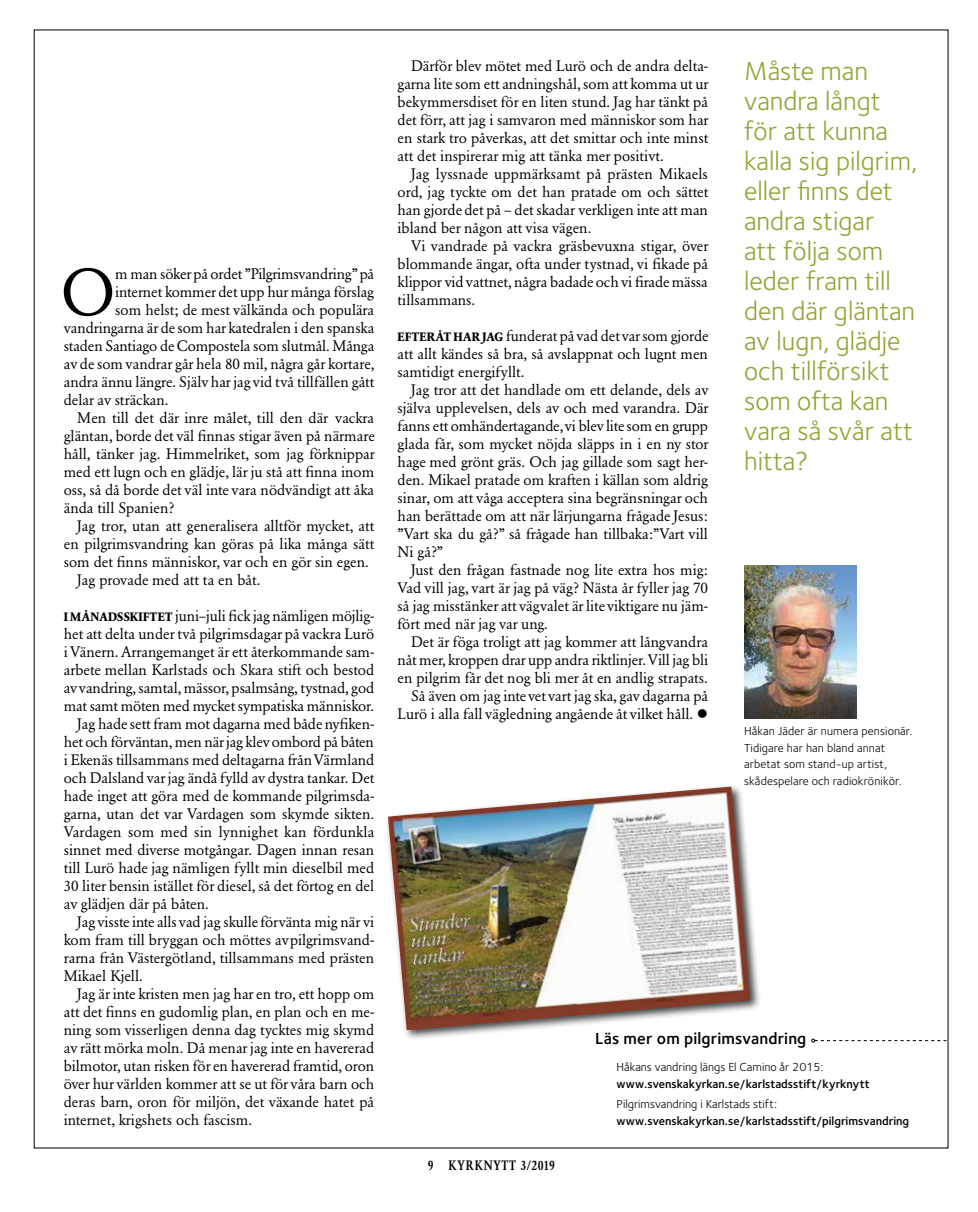
<style>
.page{position:relative;width:978px;height:1212px;background:#fff}
.page>*{position:absolute;margin:0;border:0;box-sizing:border-box;transform-origin:0 0}
.t1{font:65.55px "Garamond Berth BQ";color:#000}
.t2{font:27px/30px "Foundry Sterling";color:#96a134}
.t3{font:600 16.5px "Foundry Sterling";letter-spacing:.01em;color:#000}
.t4{font:15px/18px "Garamond Berth BQ";color:#000;text-align:justify}
.t5{font:500 condensed 13.5px "Garamond Berth BQ";letter-spacing:.05em;color:#000}
.t6{font:12px/16.5px "Foundry Sterling";letter-spacing:.01em;color:#000}
.t7{font:600 12px "Foundry Sterling";color:#000}
.s1{font-weight:700;font-size:12px}
</style>
<div class="page">
<div style="left:385px;top:783px;width:376px;height:258px;background:#000;opacity:.75"></div>
<img style="left:388px;top:801px;width:191px;height:229px">
<img style="left:559px;top:786px;width:191px;height:229px">
<svg style="left:811px;top:1039px;width:135px;height:3px"></svg>
<img style="left:744px;top:566px;width:112px;height:152px">
<h1 class="t1" style="left:61px;top:254px;width:56px">O</h1>
<p class="t4" style="left:115px;top:265px;width:260px">m man söker på ordet ”Pilgrimsvandring” på</p>
<p class="t4" style="left:115px;top:283px;width:260px">internet kommer det upp hur många förslag</p>
<p class="t4" style="left:115px;top:301px;width:260px">som helst; de mest välkända och populära</p>
<p class="t4" style="left:64px;top:319px;width:312px">vandringarna är de som har katedralen i den spanska</p>
<p class="t4" style="left:64px;top:337px;width:312px">staden Santiago de Compostela som slutmål. Många</p>
<p class="t4" style="left:64px;top:355px;width:312px">av de som vandrar går hela 80 mil, några går kortare,</p>
<p class="t4" style="left:64px;top:373px;width:312px">andra ännu längre. Själv har jag vid två tillfällen gått</p>
<p class="t4" style="left:64px;top:391px;width:106px">delar av sträckan.</p>
<p class="t4" style="left:77px;top:409px;width:298px">Men till det där inre målet, till den där vackra</p>
<p class="t4" style="left:64px;top:427px;width:313px">gläntan, borde det väl finnas stigar även på närmare</p>
<p class="t4" style="left:64px;top:445px;width:312px">håll, tänker jag. Himmelriket, som jag förknippar</p>
<p class="t4" style="left:64px;top:463px;width:312px">med ett lugn och en glädje, lär ju stå att finna inom</p>
<p class="t4" style="left:64px;top:481px;width:312px">oss, så då borde det väl inte vara nödvändigt att åka</p>
<p class="t4" style="left:64px;top:499px;width:112px">ända till Spanien?</p>
<p class="t4" style="left:77px;top:517px;width:299px">Jag tror, utan att generalisera alltför mycket, att</p>
<p class="t4" style="left:64px;top:535px;width:312px">en pilgrimsvandring kan göras på lika många sätt</p>
<p class="t4" style="left:64px;top:553px;width:307px">som det finns människor, var och en gör sin egen.</p>
<p class="t4" style="left:77px;top:571px;width:185px">Jag provade med att ta en båt.</p>
<p class="t4" style="left:64px;top:607px;width:312px"><span class="s1">I MÅNADSSKIFTET</span> juni–juli fick jag nämligen möjlig-</p>
<p class="t4" style="left:64px;top:625px;width:312px">het att delta under två pilgrimsdagar på vackra Lurö</p>
<p class="t4" style="left:64px;top:643px;width:312px">i Vänern. Arrangemanget är ett återkommande sam-</p>
<p class="t4" style="left:64px;top:661px;width:312px">arbete mellan Karlstads och Skara stift och bestod</p>
<p class="t4" style="left:64px;top:679px;width:312px">av vandring, samtal, mässor, psalmsång, tystnad, god</p>
<p class="t4" style="left:64px;top:697px;width:312px">mat samt möten med mycket sympatiska människor.</p>
<p class="t4" style="left:77px;top:715px;width:298px">Jag hade sett fram mot dagarna med både nyfiken-</p>
<p class="t4" style="left:64px;top:733px;width:312px">het och förväntan, men när jag klev ombord på båten</p>
<p class="t4" style="left:64px;top:751px;width:312px">i Ekenäs tillsammans med deltagarna från Värmland</p>
<p class="t4" style="left:64px;top:769px;width:312px">och Dalsland var jag ändå fylld av dystra tankar. Det</p>
<p class="t4" style="left:64px;top:787px;width:312px">hade inget att göra med de kommande pilgrimsda-</p>
<p class="t4" style="left:64px;top:805px;width:312px">garna, utan det var Vardagen som skymde sikten.</p>
<p class="t4" style="left:64px;top:823px;width:312px">Vardagen som med sin lynnighet kan fördunkla</p>
<p class="t4" style="left:64px;top:841px;width:312px">sinnet med diverse motgångar. Dagen innan resan</p>
<p class="t4" style="left:64px;top:859px;width:312px">till Lurö hade jag nämligen fyllt min dieselbil med</p>
<p class="t4" style="left:64px;top:877px;width:312px">30 liter bensin istället för diesel, så det förtog en del</p>
<p class="t4" style="left:64px;top:895px;width:147px">av glädjen där på båten.</p>
<p class="t4" style="left:77px;top:913px;width:299px">Jag visste inte alls vad jag skulle förvänta mig när vi</p>
<p class="t4" style="left:64px;top:931px;width:312px">kom fram till bryggan och möttes avpilgrimsvand-</p>
<p class="t4" style="left:64px;top:949px;width:312px">rarna från Västergötland, tillsammans med prästen</p>
<p class="t4" style="left:64px;top:967px;width:81px">Mikael Kjell.</p>
<p class="t4" style="left:77px;top:985px;width:298px">Jag är inte kristen men jag har en tro, ett hopp om</p>
<p class="t4" style="left:64px;top:1003px;width:312px">att det finns en gudomlig plan, en plan och en me-</p>
<p class="t4" style="left:64px;top:1021px;width:312px">ning som visserligen denna dag tycktes mig skymd</p>
<p class="t4" style="left:64px;top:1039px;width:312px">av rätt mörka moln. Då menar jag inte en havererad</p>
<p class="t4" style="left:64px;top:1057px;width:312px">bilmotor, utan risken för en havererad framtid, oron</p>
<p class="t4" style="left:64px;top:1075px;width:312px">över hur världen kommer att se ut för våra barn och</p>
<p class="t4" style="left:64px;top:1093px;width:312px">deras barn, oron för miljön, det växande hatet på</p>
<p class="t4" style="left:64px;top:1111px;width:190px">internet, krigshets och fascism.</p>
<p class="t4" style="left:398px;top:57px;width:312px;text-indent:14px">Därför blev mötet med Lurö och de andra delta&shy;garna lite som ett andningshål, som att komma ut ur bekymmersdiset för en liten stund. Jag har tänkt på det förr, att jag i samvaron med människor som har en stark tro påverkas, att det smittar och inte minst att det inspirerar mig att tänka mer positivt.</p>
<p class="t4" style="left:398px;top:165px;width:312px;text-indent:14px">Jag lyssnade uppmärksamt på prästen Mikaels ord, jag tyckte om det han pratade om och sättet han gjorde det på – det skadar verkligen inte att man ibland ber någon att visa vägen.</p>
<p class="t4" style="left:398px;top:237px;width:312px;text-indent:14px">Vi vandrade på vackra gräsbevuxna stigar, över blommande ängar, ofta under tystnad, vi fikade på klippor vid vattnet, några badade och vi firade mässa tillsammans.</p>
<p class="t4" style="left:398px;top:327px;width:313px"><span class="s1">EFTERÅT HAR JAG</span> funderat på vad det var som gjorde att allt kändes så bra, så avslappnat och lugnt men samtidigt energifyllt.</p>
<p class="t4" style="left:398px;top:381px;width:313px;text-indent:14px">Jag tror att det handlade om ett delande, dels av själva upplevelsen, dels av och med varandra. Där fanns ett omhändertagande, vi blev lite som en grupp glada får, som mycket nöjda släpps in i en ny stor hage med grönt gräs. Och jag gillade som sagt her&shy;den. Mikael pratade om kraften i källan som aldrig sinar, om att våga acceptera sina begränsningar och han berättade om att när lärjungarna frågade Jesus: ”Vart ska du gå?” så frågade han tillbaka:”Vart vill Ni gå?”</p>
<p class="t4" style="left:398px;top:561px;width:312px;text-indent:14px">Just den frågan fastnade nog lite extra hos mig:<br>Vad vill jag, vart är jag på väg? Nästa år fyller jag 70 så jag misstänker att vägvalet är lite viktigare nu jäm&shy;fört med när jag var ung.</p>
<p class="t4" style="left:398px;top:633px;width:312px;text-align:right">Det är föga troligt att jag kommer att långvandra nåt mer, kroppen drar upp andra riktlinjer. Vill jag bli en pilgrim får det nog bli mer åt en andlig strapats.<br>Så även om jag inte vet vart jag ska, gav dagarna på Lurö i alla fall vägledning angående åt vilket håll. ●</p>
<h2 class="t2" style="left:744px;top:56px;width:175px">Måste man vandra långt för att kunna kalla sig pilgrim, eller finns det andra stigar<br>att följa som leder fram till den där gläntan av lugn, glädje och tillförsikt som ofta kan vara så svår att hitta?</h2>
<p class="t6" style="left:744px;top:723px;width:170px">Håkan Jäder är numera pensionär.<br>Tidigare har han bland annat arbetat som stand-up artist, skådespelare och radiokrönikör.</p>
<p class="t5" style="left:428px;top:1157px;width:129px">9 KYRKNYTT 3/2019</p>
<p class="t3" style="left:595px;top:1028px;width:213px">Läs mer om pilgrimsvandring</p>
<p class="t6" style="left:617px;top:1059px;width:208px">Håkans vandring längs El Camino år 2015:</p>
<p class="t7" style="left:617px;top:1076px;width:255px">www.svenskakyrkan.se/karlstadsstift/kyrknytt</p>
<p class="t6" style="left:617px;top:1096px;width:162px">Pilgrimsvandring i Karlstads stift:</p>
<p class="t7" style="left:617px;top:1114px;width:294px">www.svenskakyrkan.se/karlstadsstift/pilgrimsvandring</p>
</div>
